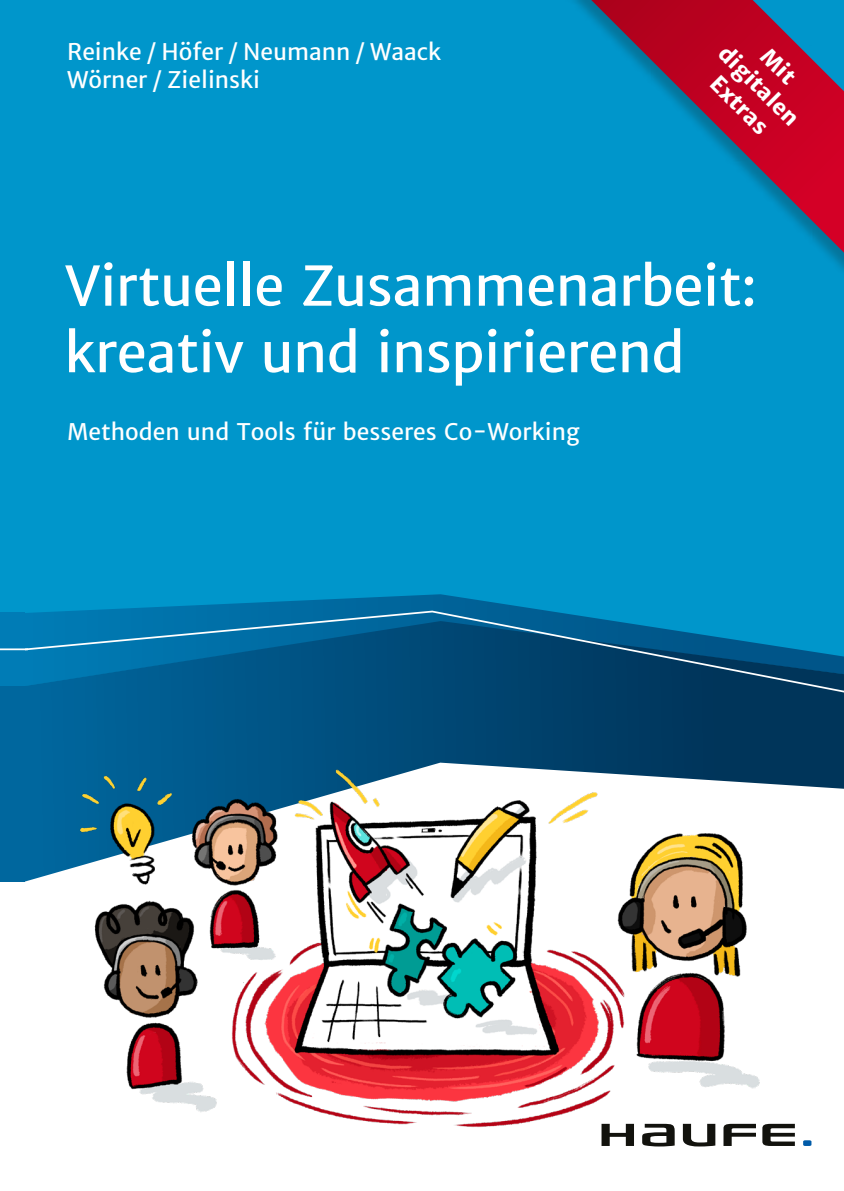
<style>
.page{position:relative;width:844px;height:1191px;background:#fff}
.page>*{position:absolute;margin:0;border:0;box-sizing:border-box;transform-origin:0 0}
.t1{font:54.25px/66.5px "Haufe Merriweather Sans";letter-spacing:-.01em;color:#fff}
.t2{font:22.75px/28px "Haufe Merriweather Sans";color:#fff}
.t3{font:700 21.88px "Haufe Merriweather Sans";color:#fff}
</style>
<div class="page">
<div style="left:0;top:0;width:843px;height:710px;background:#0096cb"></div>
<svg style="left:789px;top:1123px;width:5px;height:23px"></svg>
<svg style="left:803px;top:1140px;width:8px;height:6px"></svg>
<svg style="left:98px;top:594px;width:443px;height:16px"></svg>
<svg style="left:25px;top:714px;width:818px;height:167px"></svg>
<svg style="left:23px;top:610px;width:820px;height:104px;background:#056292"></svg>
<div style="left:0;top:613px;width:25px;height:73px;background:#007cb6"></div>
<hr style="left:0;top:648px;width:28px;height:2px;background:#fff">
<div style="left:0;top:686px;width:25px;height:195px;background:#00679e"></div>
<svg style="left:591px;top:0;width:252px;height:253px"></svg>
<img style="left:32px;top:685px;width:757px;height:462px">
<svg style="left:759px;top:47px;width:37px;height:39px"></svg>
<p class="t2" style="left:67px;top:38px;width:375px">Reinke / Höfer / Neumann / Waack<br>Wörner / Zielinski</p>
<p class="t3" style="left:731px;top:40px;width:104px;rotate:45deg">digitalen</p>
<p class="t3" style="left:723px;top:70px;width:73px;rotate:45deg">Extras</p>
<h1 class="t1" style="left:64px;top:253px;width:693px">Virtuelle Zusammenarbeit: kreativ und inspirierend</h1>
<p class="t2" style="left:67px;top:418px;width:514px">Methoden und Tools für besseres Co-Working</p>
</div>
